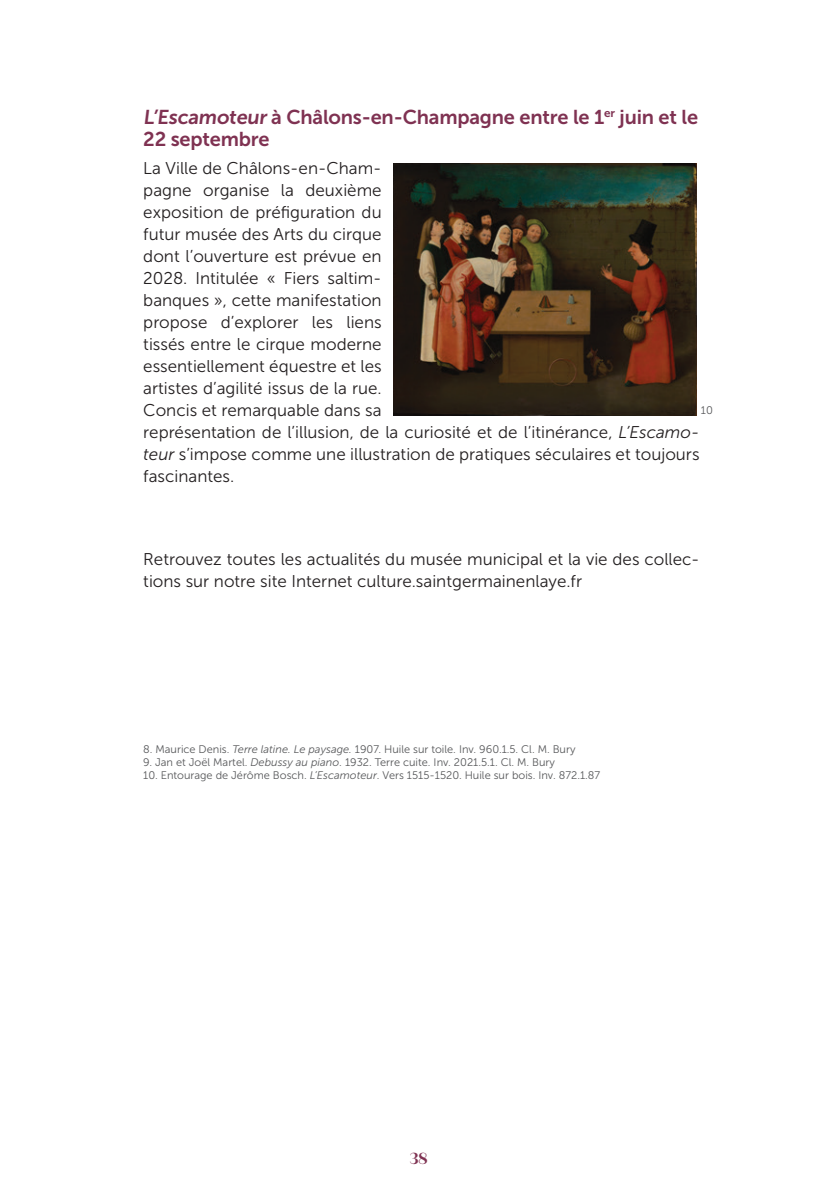
<style>
.page{position:relative;width:840px;height:1191px;background:#fff}
.page>*{position:absolute;margin:0;border:0;box-sizing:border-box;transform-origin:0 0}
.t1{font:20px/22px "Museo Sans 700";letter-spacing:-.01em;color:#7f3252}
.t2{font:17px/22px "Museo Sans 300";color:#231f20}
.t3{font:700 16px "Quiche Sans";color:#7f3252}
.t4{font:11px "Museo Sans 300";color:#57585a}
.s1{font-style:italic}
</style>
<div class="page">
<img style="left:393px;top:163px;width:303px;height:252px">
<p class="t1" style="left:143px;top:106px;width:556px">L’Escamoteur à Châlons-en-Champagne entre le 1<sup>er</sup> juin et le<br>22 septembre</p>
<p class="t2" style="left:143px;top:157px;width:557px">La Ville de Châlons-en-Cham-<br>pagne organise la deuxième<br>exposition de préfiguration du<br>futur musée des Arts du cirque<br>dont l’ouverture est prévue en<br>2028. Intitulée « Fiers saltim-<br>banques », cette manifestation<br>propose d’explorer les liens<br>tissés entre le cirque moderne<br>essentiellement équestre et les<br>artistes d’agilité issus de la rue.<br>Concis et remarquable dans sa<br>représentation de l’illusion, de la curiosité et de l’itinérance, <span class="s1">L’Escamo&shy;teur</span> s’impose comme une illustration de pratiques séculaires et toujours fascinantes.</p>
<p class="t4" style="left:700px;top:405px;width:14px">10</p>
<p class="t2" style="left:143px;top:548px;width:557px">Retrouvez toutes les actualités du musée municipal et la vie des collec&shy;tions sur notre site Internet culture.saintgermainenlaye.fr</p>
<p class="t4" style="left:143px;top:743px;width:433px">8. Maurice Denis. <span class="s1">Terre latine. Le paysage.</span> 1907. Huile sur toile. Inv. 960.1.5. Cl. M. Bury</p>
<p class="t4" style="left:143px;top:756px;width:413px">9. Jan et Joël Martel. <span class="s1">Debussy au piano</span>. 1932. Terre cuite. Inv. 2021.5.1. Cl. M. Bury</p>
<p class="t4" style="left:143px;top:769px;width:458px">10. Entourage de Jérôme Bosch. <span class="s1">L’Escamoteur</span>. Vers 1515-1520. Huile sur bois. Inv. 872.1.87</p>
<p class="t3" style="left:409px;top:1149px;width:20px">38</p>
</div>
